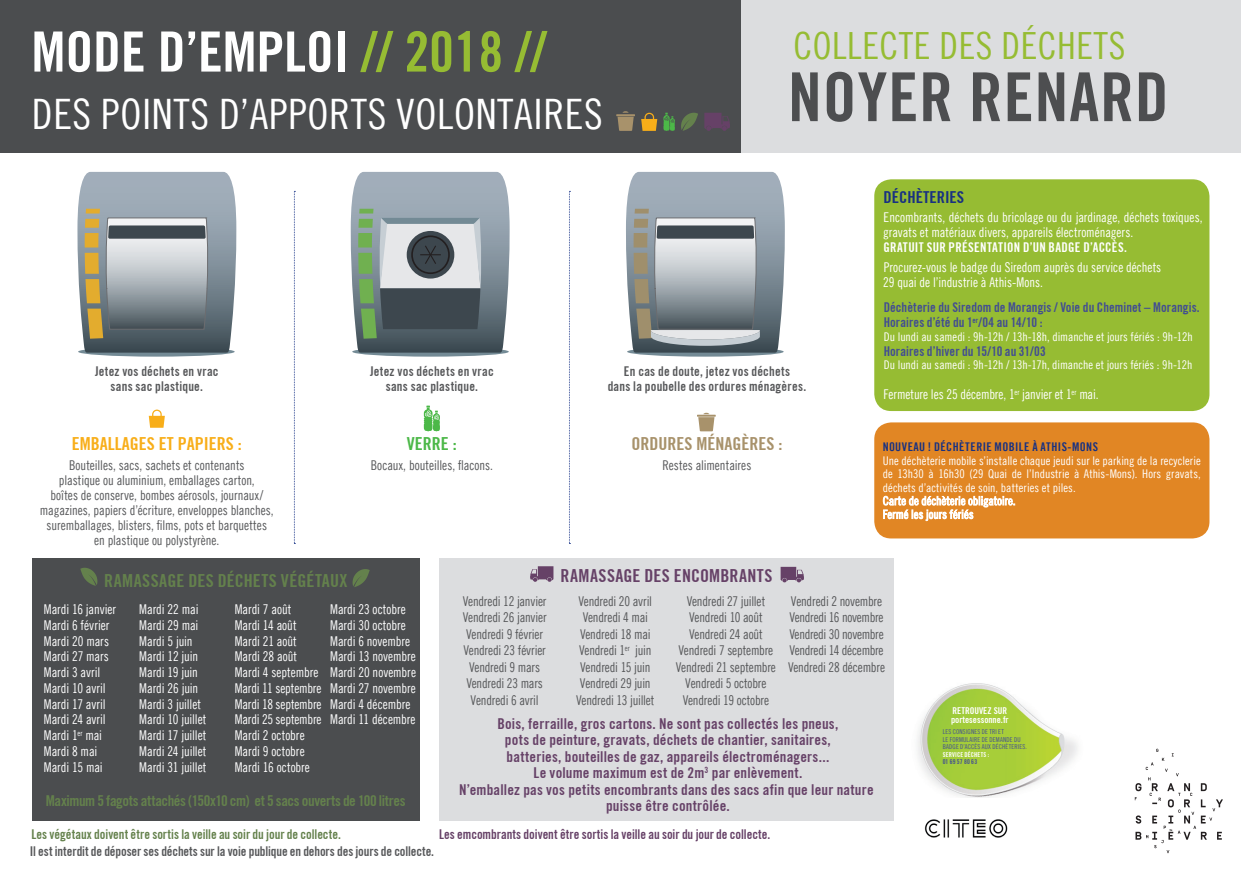
<style>
.page{position:relative;width:1241px;height:871px;background:#fff}
.page>*{position:absolute;margin:0;border:0;box-sizing:border-box;transform-origin:0 0}
.t1{font:67.5px "Trade Gothic LT Bold Cond Twenty";letter-spacing:.015em;color:#4d4e50}
.t2{font:700 condensed 55.5px "Trade Gothic No.20";color:#fff}
.t3{font:42px "Trade Gothic LT Cond Eighteen";letter-spacing:.015em;color:#fff}
.t4{font:37.5px "Trade Gothic LT Cond Eighteen";letter-spacing:.015em;color:#96bc33}
.t5{font:700 condensed 18px "Trade Gothic No.20";letter-spacing:.02em;color:#64814c}
.t6{font:700 condensed 18px "Trade Gothic No.20";letter-spacing:.02em;color:#664167}
.t7{font:700 condensed 18px "Trade Gothic No.20";color:#f8ae19}
.t8{font:700 condensed 18px "Trade Gothic No.20";color:#a8926b}
.t9{font:700 condensed 18px "Trade Gothic No.20";color:#4cb848}
.t10{font:700 condensed 16.5px "Trade Gothic No.20";color:#183181}
.t11{font:700 condensed 15px/16.5px "Trade Gothic No.20";letter-spacing:.01em;color:#664167;text-align:center}
.t12{font:700 condensed 15px "Trade Gothic No.20";letter-spacing:-.02em;color:#64814c}
.t13{font:13.5px/15.8px "Trade Gothic LT Cond Eighteen";letter-spacing:-.005em;color:#fff;scale:.95 1}
.t14{font:13.5px/16.5px "Trade Gothic LT Cond Eighteen";letter-spacing:-.01em;color:#57585a;text-align:center;scale:.95 1}
.t15{font:700 condensed 13.5px/15px "Trade Gothic No.20";letter-spacing:.015em;color:#57585a;text-align:center;scale:.95 1}
.t16{font:700 condensed 13.5px/15px "Trade Gothic No.20";letter-spacing:.005em;color:#414d92;scale:.95 1}
.t17{font:700 condensed 13.5px "Trade Gothic No.20";letter-spacing:-.01em;color:#57585a;scale:.95 1}
.t18{font:700 condensed 13.5px "Trade Gothic No.20";letter-spacing:-.005em;color:#664167;scale:.95 1}
.t19{font:700 condensed 13.5px "Trade Gothic No.20";letter-spacing:-.005em;color:#64814c;scale:.95 1}
.t20{font:700 condensed 13.5px "Trade Gothic No.20";letter-spacing:.025em;color:#fff;scale:.95 1}
.t21{font:12px/13.5px "Trade Gothic LT Cond Eighteen";letter-spacing:.005em;color:#fff}
.t22{font:12px "Trade Gothic LT Bold Cond Twenty";letter-spacing:.035em;color:#183181}
.t23{font:700 condensed 9.45px/8.2px "Trade Gothic No.20";color:#fff}
.t24{font:6.75px/7.5px "Trade Gothic LT Cond Eighteen";letter-spacing:.03em;color:#414d92;scale:.95 1}
.t25{font:700 condensed 6.75px "Trade Gothic No.20";letter-spacing:.03em;color:#fff;scale:.95 1}
.t26{font:700 condensed 6.75px "Trade Gothic No.20";letter-spacing:.03em;color:#414d92;scale:.95 1}
.s1{color:#96bc33}
</style>
<div class="page">
<div style="left:874px;top:179px;width:335px;height:232px;background:#96bc33;border-radius:17px"></div>
<div style="left:736px;top:0;width:505px;height:153px;background:#dcdddf"></div>
<svg style="left:697px;top:413px;width:19px;height:18px"></svg>
<svg style="left:149px;top:410px;width:16px;height:18px"></svg>
<svg style="left:424px;top:406px;width:16px;height:25px"></svg>
<svg style="left:294px;top:191px;width:1px;height:353px"></svg>
<svg style="left:569px;top:191px;width:1px;height:353px"></svg>
<svg style="left:352px;top:347px;width:157px;height:10px"></svg>
<svg style="left:351px;top:172px;width:159px;height:182px;background:#849295"></svg>
<svg style="left:627px;top:347px;width:157px;height:10px"></svg>
<svg style="left:626px;top:172px;width:159px;height:182px;background:#97a0a5"></svg>
<svg style="left:78px;top:347px;width:157px;height:10px"></svg>
<svg style="left:77px;top:172px;width:159px;height:182px;background:#939a9c"></svg>
<div style="left:32px;top:559px;width:387px;height:262px;background:#4b4d4f"></div>
<div style="left:439px;top:559px;width:454px;height:262px;background:#dcdddf"></div>
<svg style="left:353px;top:569px;width:17px;height:18px"></svg>
<svg style="left:80px;top:568px;width:17px;height:18px"></svg>
<svg style="left:780px;top:567px;width:24px;height:15px"></svg>
<svg style="left:530px;top:566px;width:23px;height:16px"></svg>
<div style="left:0;top:0;width:740px;height:153px;background:#4b4d4f"></div>
<img style="left:917px;top:683px;width:161px;height:114px">
<svg style="left:641px;top:113px;width:16px;height:18px"></svg>
<svg style="left:616px;top:111px;width:19px;height:20px"></svg>
<svg style="left:663px;top:113px;width:12px;height:18px"></svg>
<svg style="left:681px;top:113px;width:17px;height:18px"></svg>
<svg style="left:704px;top:113px;width:26px;height:18px"></svg>
<svg style="left:1135px;top:749px;width:88px;height:104px"></svg>
<div style="left:874px;top:422px;width:335px;height:116px;background:#e18624;border-radius:17px"></div>
<svg style="left:883px;top:496px;width:132px;height:25px"></svg>
<img style="left:924px;top:819px;width:84px;height:19px">
<h2 class="t2" style="left:32px;top:18px;width:516px">MODE D’EMPLOI <span class="s1">// 2018 //</span></h2>
<h3 class="t3" style="left:32px;top:89px;width:572px">DES POINTS D’APPORTS VOLONTAIRES</h3>
<h3 class="t4" style="left:793px;top:23px;width:333px">COLLECTE DES DÉCHETS</h3>
<h1 class="t1" style="left:788px;top:56px;width:382px">NOYER RENARD</h1>
<p class="t15" style="left:95px;top:363px;width:132px">Jetez vos déchets en vrac sans sac plastique.</p>
<p class="t15" style="left:370px;top:363px;width:132px">Jetez vos déchets en vrac sans sac plastique.</p>
<p class="t15" style="left:608px;top:363px;width:210px">En cas de doute, jetez vos déchets<br>dans la poubelle des ordures ménagères.</p>
<p class="t10" style="left:883px;top:187px;width:82px">DÉCHÈTERIES</p>
<p class="t13" style="left:883px;top:210px;width:338px;line-height:15px">Encombrants, déchets du bricolage ou du jardinage, déchets toxiques, gravats et matériaux divers, appareils électroménagers.</p>
<p class="t20" style="left:883px;top:239px;width:258px">GRATUIT SUR PRÉSENTATION D’UN BADGE D’ACCÈS.</p>
<p class="t13" style="left:883px;top:259px;width:294px;line-height:15px">Procurez-vous le badge du Siredom auprès du service déchets<br>29 quai de l’industrie à Athis-Mons.</p>
<p class="t16" style="left:884px;top:300px;width:334px">Déchèterie du Siredom de Morangis / Voie du Cheminet – Morangis.<br>Horaires d’été du 1<sup>er</sup>/04 au 14/10 :</p>
<p class="t21" style="left:884px;top:329px;width:310px">Du lundi au samedi : 9h-12h / 13h-18h, dimanche et jours fériés : 9h-12h</p>
<p class="t16" style="left:884px;top:343px;width:172px">Horaires d’hiver du 15/10 au 31/03</p>
<p class="t21" style="left:884px;top:358px;width:310px">Du lundi au samedi : 9h-12h / 13h-17h, dimanche et jours fériés : 9h-12h</p>
<p class="t13" style="left:884px;top:386px;width:228px">Fermeture les 25 décembre, 1<sup>er</sup> janvier et 1<sup>er</sup> mai.</p>
<h3 class="t7" style="left:72px;top:433px;width:171px">EMBALLAGES ET PAPIERS :</h3>
<p class="t14" style="left:40px;top:457px;width:248px;line-height:15px">Bouteilles, sacs, sachets et contenants<br>plastique ou aluminium, emballages carton,<br>boîtes de conserve, bombes aérosols, journaux/ magazines, papiers d’écriture, enveloppes blanches, suremballages, blisters, films, pots et barquettes en plastique ou polystyrène.</p>
<h3 class="t9" style="left:407px;top:433px;width:51px">VERRE :</h3>
<p class="t14" style="left:371px;top:456px;width:130px">Bocaux, bouteilles, flacons.</p>
<h3 class="t8" style="left:631px;top:433px;width:152px">ORDURES MÉNAGÈRES :</h3>
<p class="t14" style="left:662px;top:456px;width:95px">Restes alimentaires</p>
<p class="t22" style="left:883px;top:439px;width:217px">NOUVEAU ! DÉCHÈTERIE MOBILE À ATHIS-MONS</p>
<p class="t21" style="left:883px;top:453px;width:319px">Une déchèterie mobile s’installe chaque jeudi sur le parking de la recyclerie de 13h30 à 16h30 (29 Quai de l’Industrie à Athis-Mons). Hors gravats, déchets d’activités de soin, batteries et piles.<br>Carte de déchèterie obligatoire.<br>Fermé les jours fériés</p>
<h3 class="t5" style="left:104px;top:570px;width:245px">RAMASSAGE DES DÉCHETS VÉGÉTAUX</h3>
<h3 class="t6" style="left:560px;top:564px;width:214px">RAMASSAGE DES ENCOMBRANTS</h3>
<p class="t13" style="left:44px;top:601px;width:78px">Mardi 16 janvier<br>Mardi 6 février<br>Mardi 20 mars<br>Mardi 27 mars<br>Mardi 3 avril<br>Mardi 10 avril<br>Mardi 17 avril<br>Mardi 24 avril<br>Mardi 1<sup>er</sup> mai<br>Mardi 8 mai<br>Mardi 15 mai</p>
<p class="t13" style="left:139px;top:601px;width:72px">Mardi 22 mai<br>Mardi 29 mai<br>Mardi 5 juin<br>Mardi 12 juin<br>Mardi 19 juin<br>Mardi 26 juin<br>Mardi 3 juillet<br>Mardi 10 juillet<br>Mardi 17 juillet<br>Mardi 24 juillet<br>Mardi 31 juillet</p>
<p class="t13" style="left:235px;top:601px;width:93px">Mardi 7 août<br>Mardi 14 août<br>Mardi 21 août<br>Mardi 28 août<br>Mardi 4 septembre<br>Mardi 11 septembre<br>Mardi 18 septembre<br>Mardi 25 septembre<br>Mardi 2 octobre<br>Mardi 9 octobre<br>Mardi 16 octobre</p>
<p class="t13" style="left:330px;top:601px;width:92px">Mardi 23 octobre<br>Mardi 30 octobre<br>Mardi 6 novembre<br>Mardi 13 novembre<br>Mardi 20 novembre<br>Mardi 27 novembre<br>Mardi 4 décembre<br>Mardi 11 décembre</p>
<p class="t14" style="left:463px;top:592px;width:90px">Vendredi 12 janvier<br>Vendredi 26 janvier<br>Vendredi 9 février<br>Vendredi 23 février<br>Vendredi 9 mars<br>Vendredi 23 mars<br>Vendredi 6 avril</p>
<p class="t14" style="left:576px;top:592px;width:84px">Vendredi 20 avril<br>Vendredi 4 mai<br>Vendredi 18 mai<br>Vendredi 1<sup>er</sup> juin<br>Vendredi 15 juin<br>Vendredi 29 juin<br>Vendredi 13 juillet</p>
<p class="t14" style="left:676px;top:592px;width:107px">Vendredi 27 juillet<br>Vendredi 10 août<br>Vendredi 24 août<br>Vendredi 7 septembre<br>Vendredi 21 septembre<br>Vendredi 5 octobre<br>Vendredi 19 octobre</p>
<p class="t14" style="left:788px;top:592px;width:104px;text-align:left">Vendredi 2 novembre<br>Vendredi 16 novembre<br>Vendredi 30 novembre<br>Vendredi 14 décembre<br>Vendredi 28 décembre</p>
<p class="t11" style="left:459px;top:715px;width:416px">Bois, ferraille, gros cartons. Ne sont pas collectés les pneus,<br>pots de peinture, gravats, déchets de chantier, sanitaires,<br>batteries, bouteilles de gaz, appareils électroménagers...<br>Le volume maximum est de 2m<sup>3</sup> par enlèvement.<br>N’emballez pas vos petits encombrants dans des sacs afin que leur nature puisse être contrôlée.</p>
<p class="t12" style="left:46px;top:791px;width:361px">Maximum 5 fagots attachés (150x10 cm) et 5 sacs ouverts de 100 litres</p>
<p class="t19" style="left:31px;top:826px;width:327px">Les végétaux doivent être sortis la veille au soir du jour de collecte.</p>
<p class="t18" style="left:439px;top:826px;width:350px">Les emcombrants doivent être sortis la veille au soir du jour de collecte.</p>
<p class="t17" style="left:30px;top:842px;width:427px">Il est interdit de déposer ses déchets sur la voie publique en dehors des jours de collecte.</p>
<p class="t23" style="left:951px;top:707px;width:59px">RETROUVEZ SUR portesessonne.fr</p>
<p class="t24" style="left:943px;top:728px;width:90px">LES CONSIGNES DE TRI ET<br>LE FORMULAIRE DE DEMANDE DU<br>BADGE D’ACCÈS AUX DÉCHÈTERIES.</p>
<p class="t25" style="left:943px;top:750px;width:50px">SERVICE DÉCHETS :</p>
<p class="t26" style="left:943px;top:758px;width:38px">01 69 57 80 63</p>
</div>
